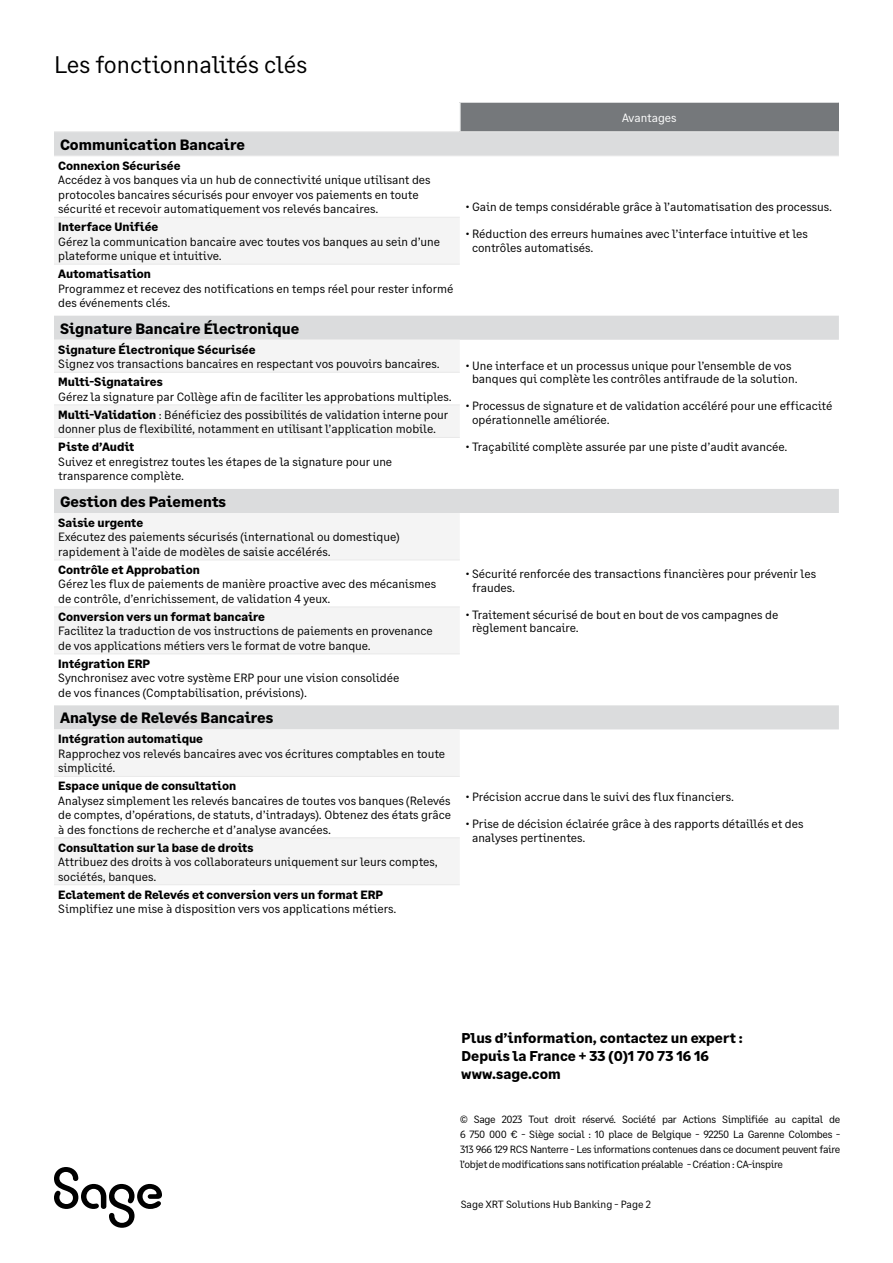
<style>
.page{position:relative;width:893px;height:1263px;background:#fff}
.page>*{position:absolute;margin:0;border:0;box-sizing:border-box;transform-origin:0 0}
.t1{font:24px "Sage Text";color:#000}
.t2{font:700 15px "Sage Text";color:#000}
.t3{font:700 14.25px/18px "Sage Text";color:#000}
.t4{font:12px/14.4px "Sage Text";color:#000}
.t5{font:700 12px "Sage Text";color:#000}
.t6{font:12px "Sage Text";color:#fff}
.t7{font:10.5px/15px "Sage Text";letter-spacing:-.03em;color:#000;text-align:justify}
.t8{font:10.5px "Sage Text";color:#000}
.s1{font-weight:700}
</style>
<div class="page">
<svg style="left:54px;top:1167px;width:108px;height:61px"></svg>
<div style="left:460px;top:102px;width:379px;height:30px;background:#75787b"></div>
<svg style="left:54px;top:132px;width:785px;height:597px"></svg>
<svg style="left:54px;top:218px;width:406px;height:666px;fill:#f4f4f4"></svg>
<hr style="left:54px;top:131px;width:406px;height:1px;background:#e9e9e9">
<hr style="left:460px;top:131px;width:379px;height:1px;background:#e9e9e9">
<hr style="left:459px;top:103px;width:2px;height:28px;background:#fff">
<hr style="left:459px;top:101px;width:380px;height:2px;background:#fff">
<hr style="left:460px;top:155px;width:379px;height:1px;background:#e9e9e9">
<hr style="left:54px;top:155px;width:406px;height:1px;background:#e9e9e9">
<hr style="left:54px;top:372px;width:406px;height:1px;background:#e9e9e9">
<hr style="left:54px;top:404px;width:406px;height:1px;background:#e9e9e9">
<hr style="left:54px;top:437px;width:406px;height:1px;background:#e9e9e9">
<hr style="left:54px;top:560px;width:406px;height:1px;background:#e9e9e9">
<hr style="left:54px;top:217px;width:406px;height:1px;background:#e9e9e9">
<hr style="left:54px;top:264px;width:406px;height:1px;background:#e9e9e9">
<hr style="left:54px;top:606px;width:406px;height:1px;background:#e9e9e9">
<hr style="left:54px;top:653px;width:406px;height:1px;background:#e9e9e9">
<hr style="left:54px;top:776px;width:406px;height:1px;background:#e9e9e9">
<hr style="left:54px;top:837px;width:406px;height:1px;background:#e9e9e9">
<hr style="left:54px;top:884px;width:406px;height:1px;background:#e9e9e9">
<h1 class="t1" style="left:54px;top:50px;width:255px">Les fonctionnalités clés</h1>
<p class="t6" style="left:622px;top:110px;width:56px">Avantages</p>
<p class="t2" style="left:60px;top:135px;width:187px">Communication Bancaire</p>
<p class="t5" style="left:58px;top:158px;width:124px">Connexion Sécurisée</p>
<p class="t4" style="left:58px;top:173px;width:374px">Accédez à vos banques via un hub de connectivité unique utilisant des protocoles bancaires sécurisés pour envoyer vos paiements en toute sécurité et recevoir automatiquement vos relevés bancaires.</p>
<p class="t4" style="left:466px;top:200px;width:368px">• Gain de temps considérable grâce à l’automatisation des processus.</p>
<p class="t4" style="left:472px;top:228px;width:337px;line-height:13.5px;text-indent:-6px">• Réduction des erreurs humaines avec l’interface intuitive et les contrôles automatisés.</p>
<p class="t5" style="left:58px;top:219px;width:102px">Interface Unifiée</p>
<p class="t4" style="left:58px;top:234px;width:383px">Gérez la communication bancaire avec toutes vos banques au sein d’une plateforme unique et intuitive.</p>
<p class="t5" style="left:58px;top:266px;width:94px">Automatisation</p>
<p class="t4" style="left:58px;top:281px;width:397px">Programmez et recevez des notifications en temps réel pour rester informé des événements clés.</p>
<p class="t2" style="left:60px;top:319px;width:241px">Signature Bancaire Électronique</p>
<p class="t5" style="left:58px;top:342px;width:199px">Signature Électronique Sécurisée</p>
<p class="t4" style="left:58px;top:357px;width:383px">Signez vos transactions bancaires en respectant vos pouvoirs bancaires.</p>
<p class="t4" style="left:466px;top:359px;width:333px;line-height:13.5px;text-align:center">• Une interface et un processus unique pour l’ensemble de vos banques qui complète les contrôles antifraude de la solution.</p>
<p class="t4" style="left:472px;top:399px;width:362px;line-height:13.5px;text-indent:-6px">• Processus de signature et de validation accéléré pour une efficacité opérationnelle améliorée.</p>
<p class="t4" style="left:466px;top:439px;width:323px">• Traçabilité complète assurée par une piste d’audit avancée.</p>
<p class="t5" style="left:58px;top:374px;width:106px">Multi-Signataires</p>
<p class="t4" style="left:58px;top:387px;width:395px;line-height:18.1px">Gérez la signature par Collège afin de faciliter les approbations multiples.<br><span class="s1">Multi-Validation</span> : Bénéficiez des possibilités de validation interne pour</p>
<p class="t4" style="left:58px;top:422px;width:379px">donner plus de flexibilité, notamment en utilisant l’application mobile.</p>
<p class="t5" style="left:58px;top:440px;width:78px">Piste d’Audit</p>
<p class="t4" style="left:58px;top:454px;width:336px">Suivez et enregistrez toutes les étapes de la signature pour une transparence complète.</p>
<p class="t2" style="left:60px;top:492px;width:168px">Gestion des Paiements</p>
<p class="t5" style="left:58px;top:515px;width:86px">Saisie urgente</p>
<p class="t4" style="left:58px;top:530px;width:343px">Exécutez des paiements sécurisés (international ou domestique) rapidement à l’aide de modèles de saisie accélérés.</p>
<p class="t5" style="left:58px;top:562px;width:143px">Contrôle et Approbation</p>
<p class="t4" style="left:58px;top:577px;width:379px">Gérez les flux de paiements de manière proactive avec des mécanismes de contrôle, d’enrichissement, de validation 4 yeux.</p>
<p class="t5" style="left:58px;top:609px;width:208px">Conversion vers un format bancaire</p>
<p class="t4" style="left:58px;top:624px;width:376px">Facilitez la traduction de vos instructions de paiements en provenance de vos applications métiers vers le format de votre banque.</p>
<p class="t5" style="left:58px;top:656px;width:93px">Intégration ERP</p>
<p class="t4" style="left:58px;top:671px;width:343px">Synchronisez avec votre système ERP pour une vision consolidée de vos finances (Comptabilisation, prévisions).</p>
<p class="t2" style="left:60px;top:709px;width:215px">Analyse de Relevés Bancaires</p>
<p class="t5" style="left:58px;top:732px;width:146px">Intégration automatique</p>
<p class="t4" style="left:58px;top:746px;width:388px">Rapprochez vos relevés bancaires avec vos écritures comptables en toute simplicité.</p>
<p class="t5" style="left:58px;top:778px;width:179px">Espace unique de consultation</p>
<p class="t4" style="left:58px;top:793px;width:394px;text-align:justify">Analysez simplement les relevés bancaires de toutes vos banques (Relevés de comptes, d’opérations, de statuts, d’intradays). Obtenez des états grâce à des fonctions de recherche et d’analyse avancées.</p>
<p class="t5" style="left:58px;top:840px;width:197px">Consultation sur la base de droits</p>
<p class="t4" style="left:58px;top:855px;width:381px">Attribuez des droits à vos collaborateurs uniquement sur leurs comptes, sociétés, banques.</p>
<p class="t5" style="left:58px;top:887px;width:326px">Eclatement de Relevés et conversion vers un format ERP</p>
<p class="t4" style="left:58px;top:902px;width:340px">Simplifiez une mise à disposition vers vos applications métiers.</p>
<p class="t4" style="left:472px;top:567px;width:346px;line-height:13.5px;text-indent:-6px">• Sécurité renforcée des transactions financières pour prévenir les fraudes.</p>
<p class="t4" style="left:472px;top:608px;width:308px;line-height:13.5px;text-indent:-6px">• Traitement sécurisé de bout en bout de vos campagnes de règlement bancaire.</p>
<p class="t4" style="left:466px;top:790px;width:270px">• Précision accrue dans le suivi des flux financiers.</p>
<p class="t4" style="left:472px;top:817px;width:333px;line-height:13.5px;text-indent:-6px">• Prise de décision éclairée grâce à des rapports détaillés et des analyses pertinentes.</p>
<p class="t3" style="left:461px;top:1029px;width:283px">Plus d’information, contactez un expert :<br>Depuis la France + 33 (0)1 70 73 16 16 www.sage.com</p>
<p class="t7" style="left:460px;top:1112px;width:382px">© Sage 2023 Tout droit réservé. Société par Actions Simplifiée au capital de 6 750 000 € - Siège social : 10 place de Belgique - 92250 La Garenne Colombes - 313 966 129 RCS Nanterre - Les informations contenues dans ce document peuvent faire l’objet de modifications sans notification préalable - Création : CA-inspire</p>
<p class="t8" style="left:461px;top:1197px;width:192px">Sage XRT Solutions Hub Banking - Page 2</p>
</div>
